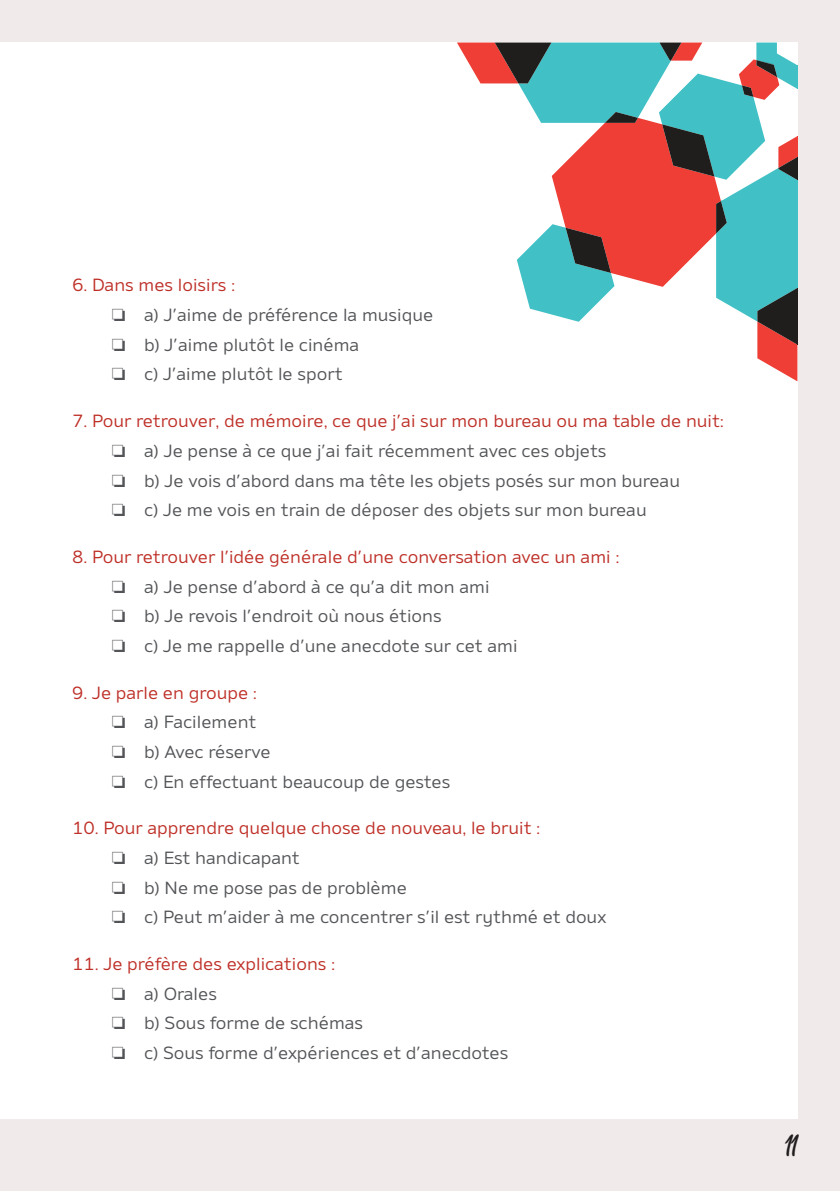
<style>
.page{position:relative;width:840px;height:1191px;background:#fff}
.page>*{position:absolute;margin:0;border:0;box-sizing:border-box;transform-origin:0 0}
.t1{font:36px "October Storm";color:#231f20}
.t2{font:17.6px "Amino";color:#525457}
.t3{font:17.6px "Amino";color:#be2f27}
</style>
<div class="page">
<div style="left:0;top:0;width:839px;height:1191px;background:#f0eaea"></div>
<div style="left:0;top:43px;width:797px;height:1076px;background:#fff"></div>
<svg style="left:457px;top:43px;width:340px;height:338px"></svg>
<p class="t3" style="left:72px;top:275px;width:165px">6. Dans mes loisirs :</p>
<p class="t2" style="left:112px;top:304px;width:323px">□ a) J’aime de préférence la musique</p>
<p class="t2" style="left:112px;top:334px;width:249px">□ b) J’aime plutôt le cinéma</p>
<p class="t2" style="left:112px;top:364px;width:232px">□ c) J’aime plutôt le sport</p>
<p class="t3" style="left:72px;top:410px;width:653px">7. Pour retrouver, de mémoire, ce que j’ai sur mon bureau ou ma table de nuit:</p>
<p class="t2" style="left:112px;top:440px;width:496px">□ a) Je pense à ce que j’ai fait récemment avec ces objets</p>
<p class="t2" style="left:112px;top:470px;width:569px">□ b) Je vois d’abord dans ma tête les objets posés sur mon bureau</p>
<p class="t2" style="left:112px;top:499px;width:536px">□ c) Je me vois en train de déposer des objets sur mon bureau</p>
<p class="t3" style="left:72px;top:546px;width:548px">8. Pour retrouver l’idée générale d’une conversation avec un ami :</p>
<p class="t2" style="left:112px;top:576px;width:379px">□ a) Je pense d’abord à ce qu’a dit mon ami</p>
<p class="t2" style="left:112px;top:605px;width:331px">□ b) Je revois l’endroit où nous étions</p>
<p class="t2" style="left:112px;top:635px;width:407px">□ c) Je me rappelle d’une anecdote sur cet ami</p>
<p class="t3" style="left:72px;top:682px;width:186px">9. Je parle en groupe :</p>
<p class="t2" style="left:112px;top:711px;width:146px">□ a) Facilement</p>
<p class="t2" style="left:112px;top:741px;width:160px">□ b) Avec réserve</p>
<p class="t2" style="left:112px;top:771px;width:340px">□ c) En effectuant beaucoup de gestes</p>
<p class="t3" style="left:72px;top:817px;width:469px">10. Pour apprendre quelque chose de nouveau, le bruit :</p>
<p class="t2" style="left:112px;top:847px;width:189px">□ a) Est handicapant</p>
<p class="t2" style="left:112px;top:877px;width:296px">□ b) Ne me pose pas de problème</p>
<p class="t2" style="left:112px;top:906px;width:495px">□ c) Peut m’aider à me concentrer s’il est rythmé et doux</p>
<p class="t3" style="left:72px;top:953px;width:265px">11. Je préfère des explications :</p>
<p class="t2" style="left:112px;top:983px;width:107px">□ a) Orales</p>
<p class="t2" style="left:112px;top:1012px;width:253px">□ b) Sous forme de schémas</p>
<p class="t2" style="left:112px;top:1042px;width:398px">□ c) Sous forme d’expériences et d’anecdotes</p>
<h1 class="t1" style="left:784px;top:1127px;width:14px">11</h1>
</div>
